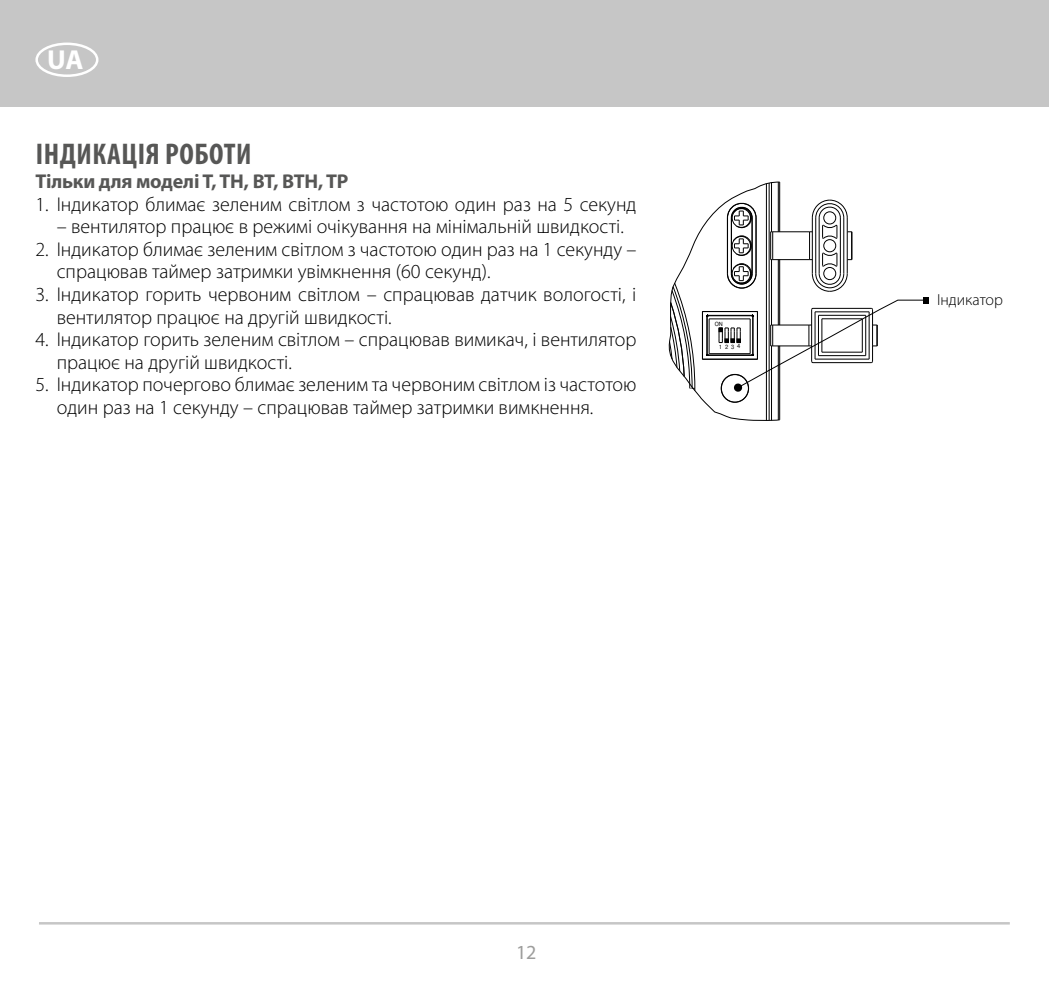
<style>
.page{position:relative;width:1049px;height:993px;background:#fff}
.page>*{position:absolute;margin:0;border:0;box-sizing:border-box;transform-origin:0 0}
.t1{font:700 condensed 30px "Myriad Pro";letter-spacing:.02em;color:#575756}
.t2{font:700 27.5px "Myriad Pro";color:#fff}
.t3{font:300 20px/22.5px "Myriad Pro";color:#000}
.t4{font:700 20px "Myriad Pro";letter-spacing:-.01em;color:#575756}
.t5{font:20px "Myriad Pro";color:#9d9d9c}
.t6{font:300 16px "Myriad Pro";color:#000}
.t7{font:6px "Pragmatica C";letter-spacing:.515em;color:#000;scale:.91 1}
</style>
<div class="page">
<div style="left:0;top:0;width:1049px;height:106px;background:#c6c6c6"></div>
<div style="left:35px;top:43px;width:63px;height:34px;border:2px solid #fff;border-radius:50%"></div>
<hr style="left:39px;top:921px;width:971px;height:3px;background:#c6c6c6">
<svg style="left:668px;top:181px;width:261px;height:240px"></svg>
<h2 class="t2" style="left:47px;top:42px;width:38px">UA</h2>
<h1 class="t1" style="left:36px;top:135px;width:217px">ІНДИКАЦІЯ РОБОТИ</h1>
<p class="t4" style="left:35px;top:168px;width:315px">Тільки для моделі T, TH, BT, BTH, TP</p>
<p class="t3" style="left:35px;top:193px;width:602px">1. Індикатор блимає зеленим світлом з частотою один раз на 5 секунд</p>
<p class="t3" style="left:57px;top:216px;width:569px">– вентилятор працює в режимі очікування на мінімальній швидкості.</p>
<p class="t3" style="left:57px;top:238px;width:581px;text-indent:-21px">2. Індикатор блимає зеленим світлом з частотою один раз на 1 секунду – спрацював таймер затримки увімкнення (60 секунд).</p>
<p class="t3" style="left:57px;top:283px;width:581px;text-indent:-21px">3. Індикатор горить червоним світлом – спрацював датчик вологості, і вентилятор працює на другій швидкості.</p>
<p class="t3" style="left:57px;top:328px;width:581px;text-indent:-21px">4. Індикатор горить зеленим світлом – спрацював вимикач, і вентилятор працює на другій швидкості.</p>
<p class="t3" style="left:57px;top:373px;width:581px;text-indent:-21px">5. Індикатор почергово блимає зеленим та червоним світлом із частотою один раз на 1 секунду – спрацював таймер затримки вимкнення.</p>
<p class="t7" style="left:715px;top:321px;width:10px">ON</p>
<p class="t7" style="left:719px;top:343px;width:25px">1234</p>
<p class="t6" style="left:937px;top:291px;width:67px">Індикатор</p>
<p class="t5" style="left:516px;top:939px;width:22px">12</p>
</div>
